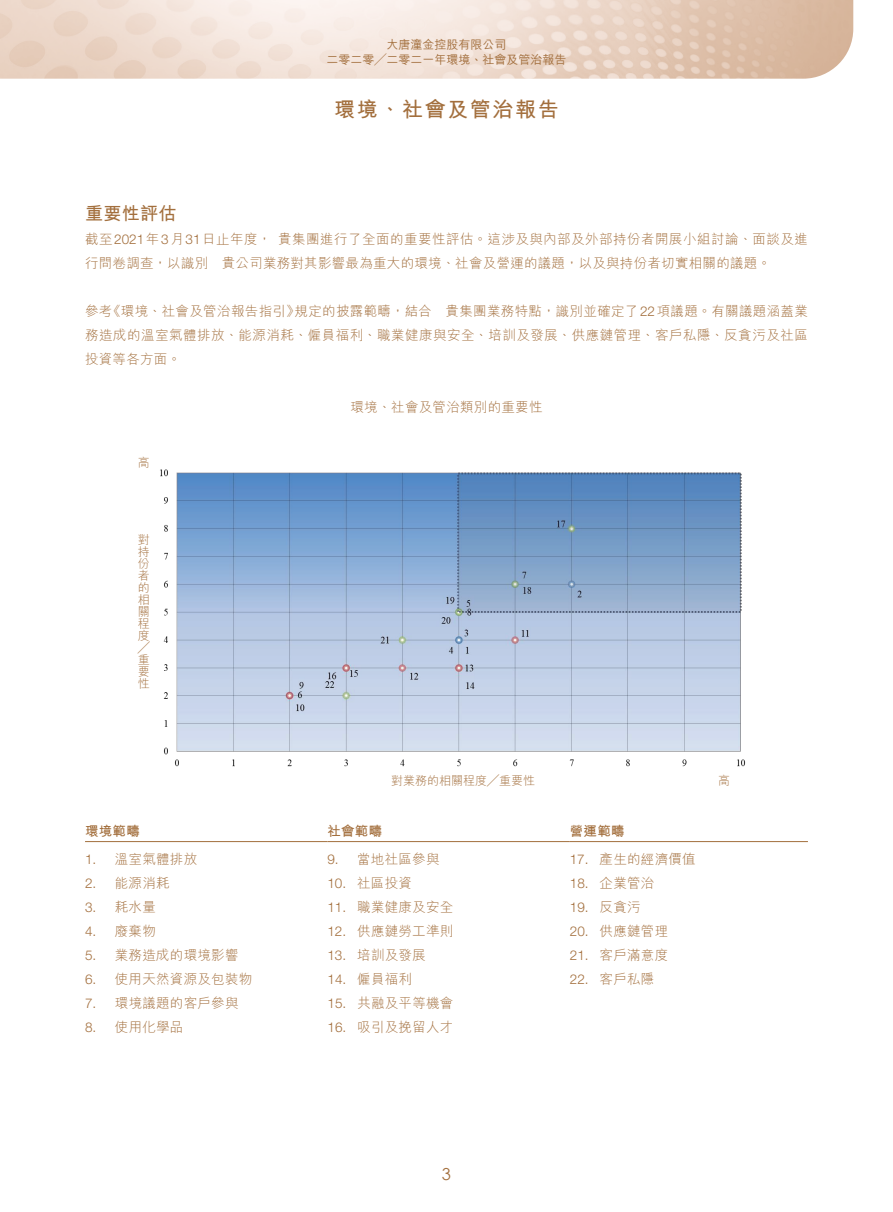
<style>
.page{position:relative;width:893px;height:1212px;background:#fff}
.page>*{position:absolute;margin:0;border:0;box-sizing:border-box;transform-origin:0 0}
.t1{font:700 21px "M Hei HK";letter-spacing:.08em;color:#a36f3d}
.t2{font:700 18px "M Hei HK";letter-spacing:.02em;color:#a36f3d}
.t3{font:16.5px "Century Gothic";color:#a36f3d}
.t4{font:300 13.5px/24px "M Hei HK";letter-spacing:.02em;color:#a36f3d}
.t5{font:700 13.5px "M Hei HK";letter-spacing:.02em;color:#a36f3d}
.t6{font:300 13.5px "Helvetica Neue LT Std";color:#a36f3d}
.t7{font:500 12px/15px "M Hei HK";color:#a36f3d;text-align:center}
.t8{font:300 12px/12px "M Hei HK";color:#a36f3d}
.s1{font-family:"Helvetica Neue LT Std"}
.s2{font-family:"M Hei HK"}
</style>
<div class="page">
<img style="left:0;top:0;width:853px;height:79px">
<img style="left:160px;top:469px;width:586px;height:298px">
<div style="left:141px;top:543px;width:20px;height:136px;background:#fff"></div>
<hr style="left:85px;top:841px;width:242px;height:1px;background:#a36f3d">
<hr style="left:327px;top:841px;width:243px;height:1px;background:#a36f3d">
<hr style="left:570px;top:841px;width:238px;height:1px;background:#a36f3d">
<p class="t7" style="left:326px;top:36px;width:241px">大唐潼金控股有限公司<br>二零二零╱二零二一年環境、社會及管治報告</p>
<h1 class="t1" style="left:334px;top:94px;width:226px">環境、社會及管治報告</h1>
<h2 class="t2" style="left:85px;top:200px;width:93px">重要性評估</h2>
<p class="t4" style="left:85px;top:227px;width:724px">截至<span class="s1">2021</span>年<span class="s1">3</span>月<span class="s1">31</span>日止年度，貴集團進行了全面的重要性評估。這涉及與內部及外部持份者開展小組討論、面談及進行問卷調查，以識別 貴公司業務對其影響最為重大的環境、社會及營運的議題，以及與持份者切實相關的議題。</p>
<p class="t4" style="left:85px;top:299px;width:724px;text-align:justify">參考《環境、社會及管治報告指引》規定的披露範疇，結合 貴集團業務特點，識別並確定了<span class="s1">22</span>項議題。有關議題涵蓋業務造成的溫室氣體排放、能源消耗、僱員福利、職業健康與安全、培訓及發展、供應鏈管理、客戶私隱、反貪污及社區投資等各方面。</p>
<p class="t4" style="left:351px;top:395px;width:193px">環境、社會及管治類別的重要性</p>
<p class="t8" style="left:138px;top:456px;width:13px">高</p>
<p class="t8" style="left:138px;top:533px;width:14px">對持份者的相關程度╱重要性</p>
<p class="t8" style="left:391px;top:774px;width:145px">對業務的相關程度╱重要性</p>
<p class="t8" style="left:718px;top:774px;width:13px">高</p>
<p class="t5" style="left:85px;top:821px;width:56px">環境範疇</p>
<p class="t5" style="left:327px;top:821px;width:56px">社會範疇</p>
<p class="t5" style="left:570px;top:821px;width:56px">營運範疇</p>
<p class="t4" style="left:85px;top:847px;width:114px"><span class="s1">1.</span> 溫室氣體排放</p>
<p class="t4" style="left:327px;top:847px;width:114px"><span class="s1">9.</span> 當地社區參與</p>
<p class="t4" style="left:570px;top:847px;width:127px"><span class="s1">17.</span> 產生的經濟價值</p>
<p class="t4" style="left:85px;top:871px;width:86px"><span class="s1">2.</span> 能源消耗</p>
<p class="t4" style="left:327px;top:871px;width:86px"><span class="s1">10.</span> 社區投資</p>
<p class="t4" style="left:570px;top:871px;width:86px"><span class="s1">18.</span> 企業管治</p>
<p class="t4" style="left:85px;top:895px;width:72px"><span class="s1">3.</span> 耗水量</p>
<p class="t4" style="left:327px;top:895px;width:127px"><span class="s1">11.</span> 職業健康及安全</p>
<p class="t6" style="left:570px;top:899px;width:72px">19. <span class="s2">反貪污</span></p>
<p class="t4" style="left:85px;top:919px;width:72px"><span class="s1">4.</span> 廢棄物</p>
<p class="t4" style="left:327px;top:919px;width:127px"><span class="s1">12.</span> 供應鏈勞工準則</p>
<p class="t4" style="left:570px;top:919px;width:100px"><span class="s1">20.</span> 供應鏈管理</p>
<p class="t4" style="left:85px;top:943px;width:155px"><span class="s1">5.</span> 業務造成的環境影響</p>
<p class="t4" style="left:327px;top:943px;width:100px"><span class="s1">13.</span> 培訓及發展</p>
<p class="t4" style="left:570px;top:943px;width:100px"><span class="s1">21.</span> 客戶滿意度</p>
<p class="t4" style="left:85px;top:967px;width:169px"><span class="s1">6.</span> 使用天然資源及包裝物</p>
<p class="t4" style="left:327px;top:967px;width:86px"><span class="s1">14.</span> 僱員福利</p>
<p class="t4" style="left:570px;top:967px;width:86px"><span class="s1">22.</span> 客戶私隱</p>
<p class="t4" style="left:85px;top:991px;width:155px"><span class="s1">7.</span> 環境議題的客戶參與</p>
<p class="t4" style="left:327px;top:991px;width:127px"><span class="s1">15.</span> 共融及平等機會</p>
<p class="t4" style="left:85px;top:1015px;width:100px"><span class="s1">8.</span> 使用化學品</p>
<p class="t4" style="left:327px;top:1015px;width:127px"><span class="s1">16.</span> 吸引及挽留人才</p>
<p class="t3" style="left:442px;top:1162px;width:11px">3</p>
</div>
